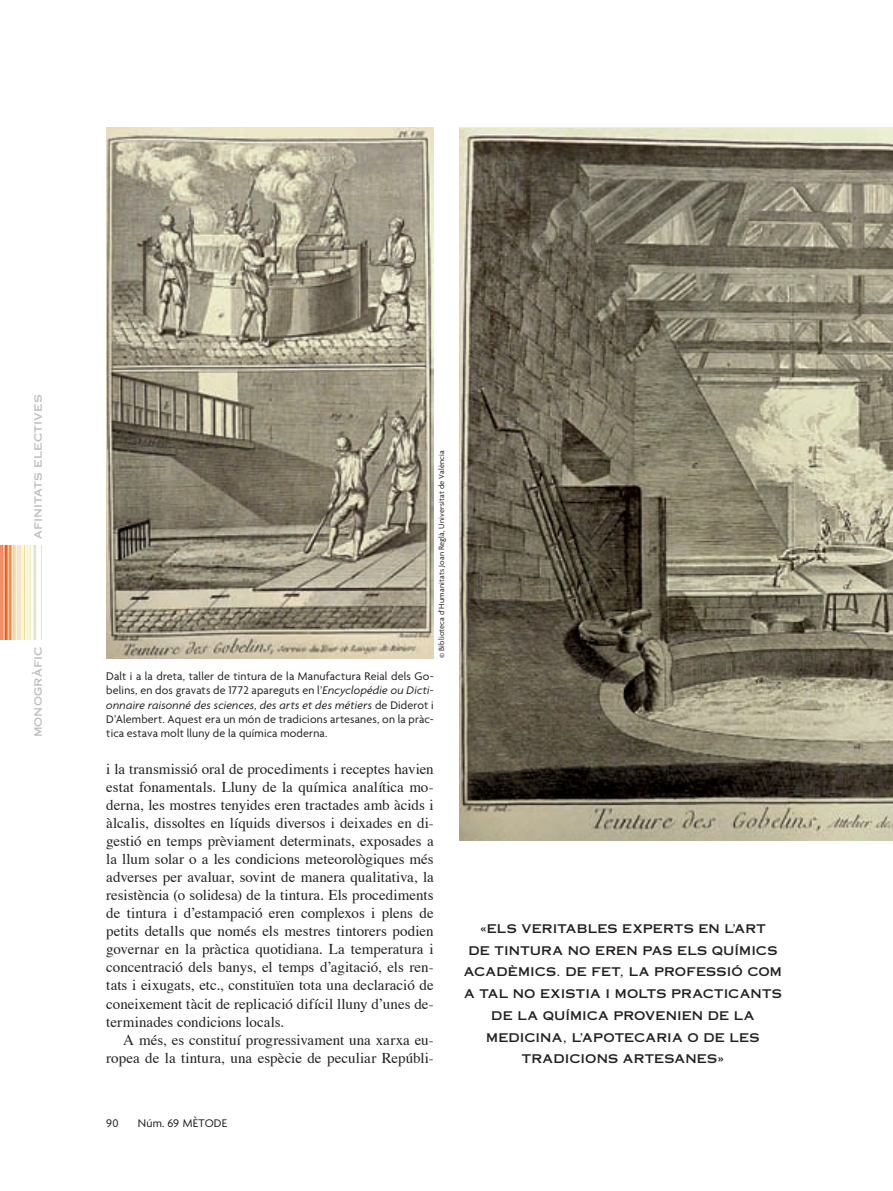
<style>
.page{position:relative;width:893px;height:1191px;background:#fff}
.page>*{position:absolute;margin:0;border:0;box-sizing:border-box;transform-origin:0 0}
.t1{font:15px/18px "Times";color:#231f20;text-align:justify}
.t2{font:12px/14.2px "Agenda";letter-spacing:.015em;color:#231f20;text-align:justify}
.t3{font:12px/21.8px "Copperplate Thirty One AB";letter-spacing:.01em;color:#231f20;text-align:center}
.t4{font:12px "Copperplate Thirty One AB";letter-spacing:.005em;color:#bcbdc0}
.t5{font:8.25px "Agenda";letter-spacing:.02em;color:#231f20}
.s1{font-style:italic}
</style>
<div class="page">
<img style="left:0;top:546px;width:42px;height:93px">
<img style="left:459px;top:129px;width:434px;height:711px">
<img style="left:106px;top:128px;width:328px;height:530px">
<p class="t4" style="left:31px;top:539px;width:146px;rotate:-90deg">afinitats electives</p>
<p class="t4" style="left:31px;top:737px;width:92px;rotate:-90deg">monogràfic</p>
<p class="t5" style="left:438px;top:658px;width:209px;rotate:-90deg">© Biblioteca d’Humanitats Joan Reglà, Universitat de València</p>
<p class="t2" style="left:106px;top:670px;width:329px">Dalt i a la dreta, taller de tintura de la Manufactura Reial dels Go&shy;belins, en dos gravats de 1772 apareguts en l’<span class="s1">Encyclopédie ou Dicti&shy;onnaire raisonné des sciences, des arts et des métiers</span> de Diderot i D’Alembert. Aquest era un món de tradicions artesanes, on la pràc&shy;tica estava molt lluny de la química moderna.</p>
<p class="t1" style="left:106px;top:761px;width:329px">i la transmissió oral de procediments i receptes havien estat fonamentals. Lluny de la química analítica mo&shy;derna, les mostres tenyides eren tractades amb àcids i àlcalis, dissoltes en líquids diversos i deixades en di&shy;gestió en temps prèviament determinats, exposades a la llum solar o a les condicions meteorològiques més adverses per avaluar, sovint de manera qualitativa, la resistència (o solidesa) de la tintura. Els procediments de tintura i d’estampació eren complexos i plens de petits detalls que només els mestres tintorers podien governar en la pràctica quotidiana. La temperatura i concentració dels banys, el temps d’agitació, els ren&shy;tats i eixugats, etc., constituïen tota una declaració de coneixement tàcit de replicació difícil lluny d’unes de&shy;terminades condicions locals.</p>
<p class="t1" style="left:106px;top:1031px;width:329px;text-align:right">A més, es constituí progressivament una xarxa eu&shy;ropea de la tintura, una espècie de peculiar Repúbli-</p>
<p class="t3" style="left:464px;top:917px;width:320px">«ELS VERITABLES EXPERTS EN L’ART<br>DE TINTURA NO EREN PAS ELS QUÍMICS<br>ACADÈMICS. DE FET, LA PROFESSIÓ COM<br>A TAL NO EXISTIA I MOLTS PRACTICANTS<br>DE LA QUÍMICA PROVENIEN DE LA<br>MEDICINA, L’APOTECARIA O DE LES<br>TRADICIONS ARTESANES»</p>
<p class="t2" style="left:106px;top:1116px;width:14px">90</p>
<p class="t2" style="left:138px;top:1116px;width:91px">Núm. 69 MÈTODE</p>
</div>
